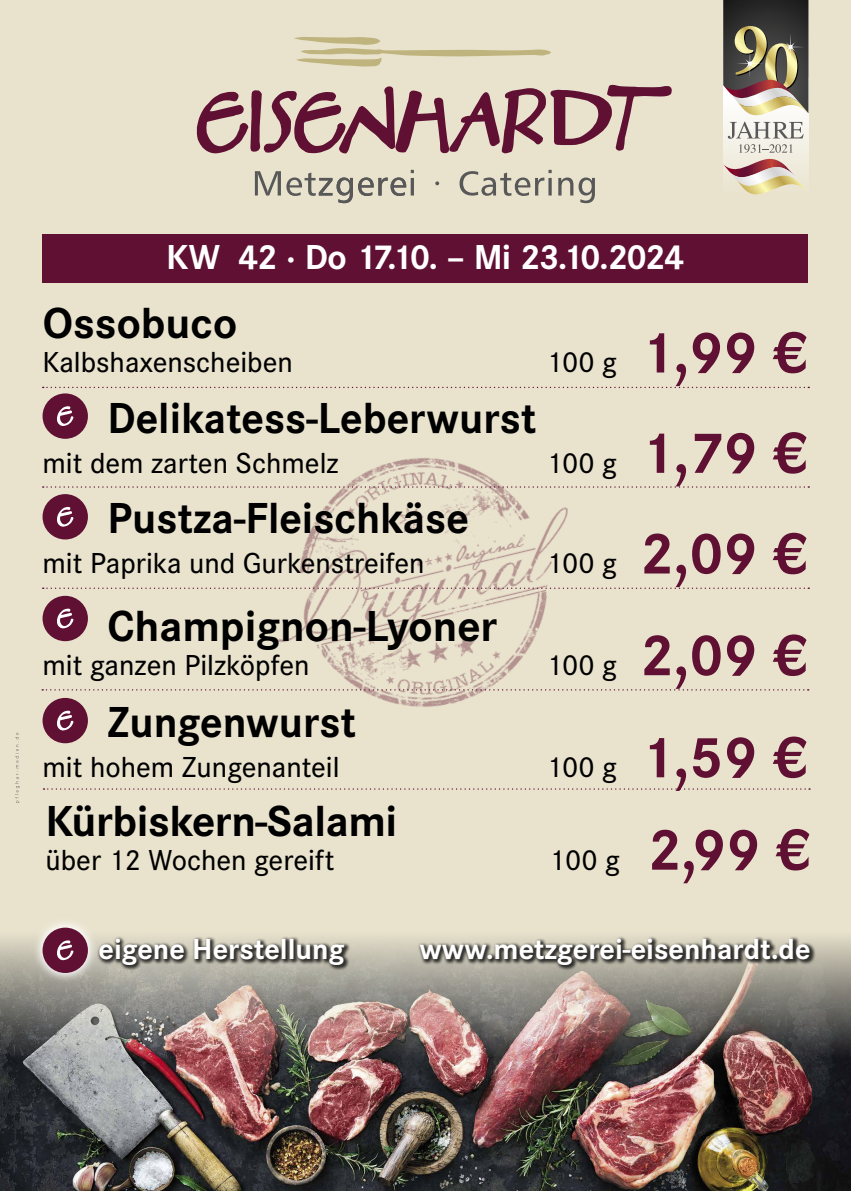
<style>
.page{position:relative;width:851px;height:1191px;background:#fff}
.page>*{position:absolute;margin:0;border:0;box-sizing:border-box;transform-origin:0 0}
.t1{font:700 60px "Corporate S";color:#5f1033}
.t2{font:700 45px "Corporate S";color:#000}
.t3{font:700 36px "Corporate S Pro";letter-spacing:-.05em;color:#fff}
.t4{font:500 30px "Corporate S";color:#000}
.t5{font:700 30px "Corporate S";color:#fff}
.s1{font-weight:500;font-size:30px;color:#000}
</style>
<div class="page">
<div style="left:0;top:0;width:850px;height:1191px;background:#e9e3ce"></div>
<img style="left:0;top:937px;width:850px;height:254px">
<img style="left:231px;top:457px;width:389px;height:250px">
<svg style="left:15px;top:732px;width:5px;height:71px"></svg>
<div style="left:43px;top:234px;width:765px;height:49px;background:#5f1033"></div>
<svg style="left:255px;top:170px;width:340px;height:33px"></svg>
<svg style="left:197px;top:85px;width:474px;height:69px"></svg>
<svg style="left:294px;top:37px;width:257px;height:30px"></svg>
<svg style="left:33px;top:922px;width:65px;height:61px"></svg>
<div style="left:43px;top:927px;width:45px;height:46px;background:#5f1033;border-radius:50%"></div>
<svg style="left:57px;top:940px;width:16px;height:20px"></svg>
<div style="left:723px;top:77px;width:85px;height:117px;background:#f1eee1"></div>
<svg style="left:723px;top:159px;width:85px;height:36px"></svg>
<svg style="left:723px;top:0;width:85px;height:153px"></svg>
<div style="left:97px;top:936px;width:253px;height:35px;background:#000;opacity:.75"></div>
<div style="left:43px;top:494px;width:45px;height:45px;background:#5f1033;border-radius:50%"></div>
<svg style="left:57px;top:507px;width:16px;height:20px"></svg>
<div style="left:43px;top:596px;width:45px;height:45px;background:#5f1033;border-radius:50%"></div>
<svg style="left:57px;top:608px;width:16px;height:20px"></svg>
<div style="left:43px;top:698px;width:45px;height:45px;background:#5f1033;border-radius:50%"></div>
<svg style="left:57px;top:710px;width:16px;height:21px"></svg>
<div style="left:43px;top:393px;width:45px;height:46px;background:#5f1033;border-radius:50%"></div>
<svg style="left:57px;top:406px;width:16px;height:20px"></svg>
<svg style="left:43px;top:486px;width:766px;height:2px"></svg>
<svg style="left:43px;top:387px;width:766px;height:1px"></svg>
<svg style="left:43px;top:587px;width:766px;height:2px"></svg>
<svg style="left:42px;top:689px;width:766px;height:1px"></svg>
<svg style="left:43px;top:788px;width:766px;height:1px"></svg>
<div style="left:417px;top:936px;width:398px;height:35px;background:#000;opacity:.75"></div>
<p class="t3" style="left:166px;top:229px;width:520px">KW 42 · Do 17.10. – Mi 23.10.2024</p>
<h2 class="t2" style="left:43px;top:292px;width:196px">Ossobuco</h2>
<p class="t4" style="left:42px;top:343px;width:252px">Kalbshaxenscheiben</p>
<h1 class="t1" style="left:546px;top:311px;width:262px"><span class="s1">100 g</span> 1,99 €</h1>
<h2 class="t2" style="left:108px;top:387px;width:430px">Delikatess-Leberwurst</h2>
<p class="t4" style="left:43px;top:443px;width:297px">mit dem zarten Schmelz</p>
<h2 class="t2" style="left:108px;top:487px;width:363px">Pustza-Fleischkäse</h2>
<p class="t4" style="left:43px;top:544px;width:383px">mit Paprika und Gurkenstreifen</p>
<h2 class="t2" style="left:108px;top:595px;width:391px">Champignon-Lyoner</h2>
<p class="t4" style="left:43px;top:645px;width:268px">mit ganzen Pilzköpfen</p>
<h2 class="t2" style="left:108px;top:691px;width:250px">Zungenwurst</h2>
<p class="t4" style="left:43px;top:747px;width:298px">mit hohem Zungenanteil</p>
<h2 class="t2" style="left:45px;top:789px;width:353px">Kürbiskern-Salami</h2>
<p class="t4" style="left:45px;top:840px;width:290px">über 12 Wochen gereift</p>
<h1 class="t1" style="left:546px;top:411px;width:262px"><span class="s1">100 g</span> 1,79 €</h1>
<h1 class="t1" style="left:546px;top:512px;width:262px"><span class="s1">100 g</span> 2,09 €</h1>
<h1 class="t1" style="left:546px;top:614px;width:262px"><span class="s1">100 g</span> 2,09 €</h1>
<h1 class="t1" style="left:546px;top:716px;width:262px"><span class="s1">100 g</span> 1,59 €</h1>
<h1 class="t1" style="left:549px;top:808px;width:262px"><span class="s1">100 g</span> 2,99 €</h1>
<p class="t5" style="left:99px;top:928px;width:247px">eigene Herstellung</p>
<p class="t5" style="left:419px;top:928px;width:392px">www.metzgerei-eisenhardt.de</p>
</div>
